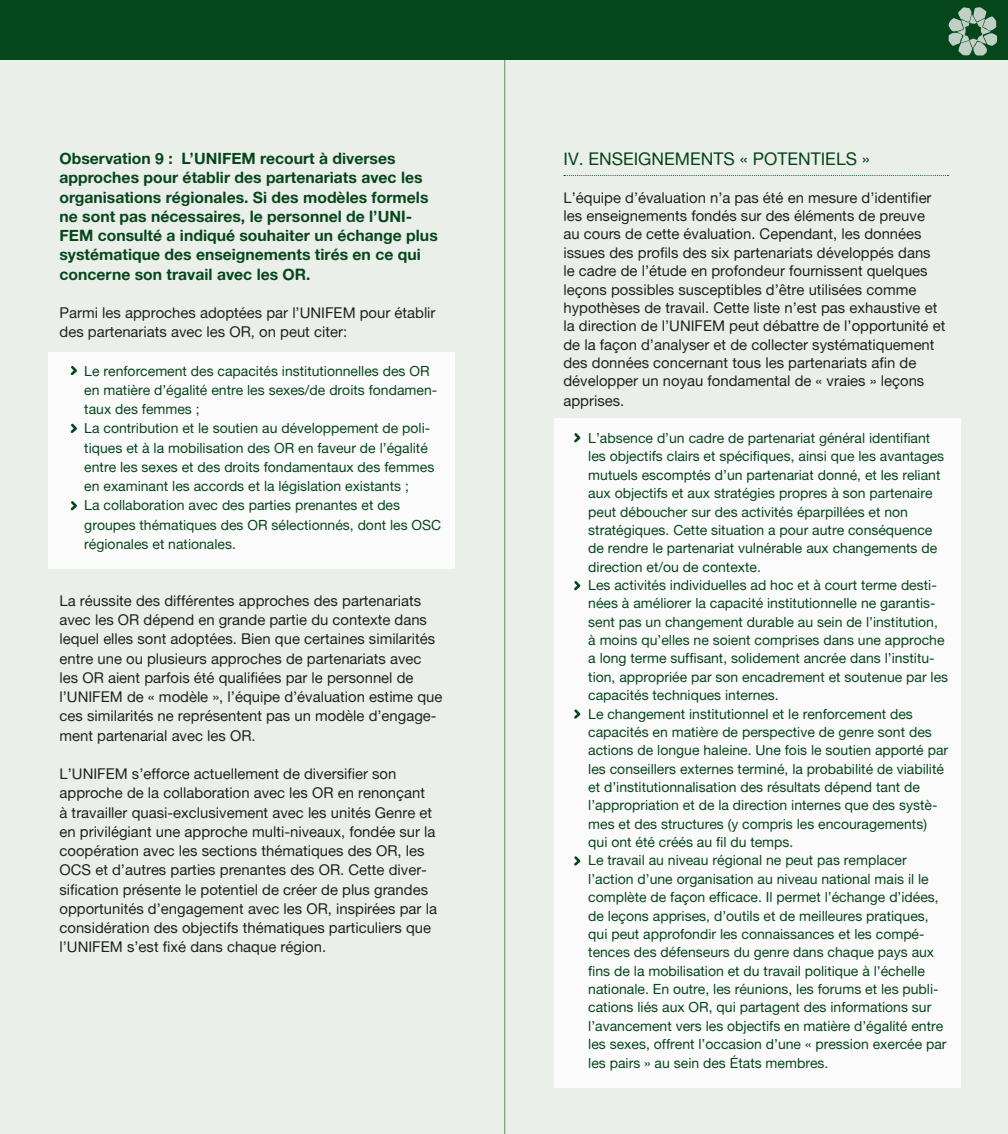
<style>
.page{position:relative;width:1008px;height:1134px;background:#eaefea}
.page>*{position:absolute;margin:0;border:0;box-sizing:border-box;transform-origin:0 0}
.TEXTO_GENERAL{font:17.5px "Alte Haas Grotesk";color:#05461b}
.SUBTITULOS_PEQUEÑOS{font:15.75px/19.2px "Alte Haas Grotesk Bold";color:#05461b}
.TEXTO_GENERAL-2{font:14.88px/19.2px "Alte Haas Grotesk";color:#231f20}
.FONDO_CELESTE{font:14px/18.4px "Alte Haas Grotesk";color:#05461b}
</style>
<div class="page">
<div style="left:554px;top:419px;width:406px;height:669px;background:#fff"></div>
<div style="left:48px;top:352px;width:407px;height:217px;background:#fff"></div>
<svg style="left:574px;top:433px;width:7px;height:10px"></svg>
<svg style="left:574px;top:581px;width:7px;height:10px"></svg>
<svg style="left:574px;top:709px;width:7px;height:10px"></svg>
<svg style="left:574px;top:856px;width:7px;height:10px"></svg>
<hr style="left:504px;top:51px;width:1px;height:1083px;background:#718a6e">
<div style="left:0;top:0;width:1008px;height:60px;background:#05461b"></div>
<svg style="left:948px;top:7px;width:49px;height:49px"></svg>
<svg style="left:70px;top:365px;width:7px;height:11px"></svg>
<svg style="left:70px;top:423px;width:7px;height:10px"></svg>
<svg style="left:70px;top:501px;width:7px;height:10px"></svg>
<svg style="left:564px;top:175px;width:384px;height:1px"></svg>
<p class="SUBTITULOS_PEQUEÑOS" style="left:60px;top:149px;width:380px">Observation 9 : L’UNIFEM recourt à diverses approches pour établir des partenariats avec les organisations régionales. Si des modèles formels ne sont pas nécessaires, le personnel de l’UNI-FEM consulté a indiqué souhaiter un échange plus systématique des enseignements tirés en ce qui concerne son travail avec les OR.</p>
<p class="TEXTO_GENERAL-2" style="left:60px;top:303px;width:378px">Parmi les approches adoptées par l’UNIFEM pour établir des partenariats avec les OR, on peut citer:</p>
<p class="FONDO_CELESTE" style="left:84px;top:361px;width:354px;line-height:19.2px">Le renforcement des capacités institutionnelles des OR en matière d’égalité entre les sexes/de droits fondamen&shy;taux des femmes ;</p>
<p class="FONDO_CELESTE" style="left:84px;top:419px;width:352px;line-height:19.2px">La contribution et le soutien au développement de poli&shy;tiques et à la mobilisation des OR en faveur de l’égalité entre les sexes et des droits fondamentaux des femmes en examinant les accords et la législation existants ;</p>
<p class="FONDO_CELESTE" style="left:84px;top:496px;width:359px;line-height:19.2px">La collaboration avec des parties prenantes et des groupes thématiques des OR sélectionnés, dont les OSC régionales et nationales.</p>
<p class="TEXTO_GENERAL-2" style="left:60px;top:591px;width:385px">La réussite des différentes approches des partenariats avec les OR dépend en grande partie du contexte dans lequel elles sont adoptées. Bien que certaines similarités entre une ou plusieurs approches de partenariats avec les OR aient parfois été qualifiées par le personnel de l’UNIFEM de « modèle », l’équipe d’évaluation estime que ces similarités ne représentent pas un modèle d’engage&shy;ment partenarial avec les OR.</p>
<p class="TEXTO_GENERAL-2" style="left:60px;top:764px;width:379px">L’UNIFEM s’efforce actuellement de diversifier son approche de la collaboration avec les OR en renonçant<br>à travailler quasi-exclusivement avec les unités Genre et en privilégiant une approche multi-niveaux, fondée sur la coopération avec les sections thématiques des OR, les OCS et d’autres parties prenantes des OR. Cette diver&shy;sification présente le potentiel de créer de plus grandes opportunités d’engagement avec les OR, inspirées par la considération des objectifs thématiques particuliers que l’UNIFEM s’est fixé dans chaque région.</p>
<p class="TEXTO_GENERAL" style="left:563px;top:149px;width:308px">IV. ENSEIGNEMENTS « POTENTIELS »</p>
<p class="TEXTO_GENERAL-2" style="left:563px;top:188px;width:383px;line-height:18.4px">L’équipe d’évaluation n’a pas été en mesure d’identifier les enseignements fondés sur des éléments de preuve<br>au cours de cette évaluation. Cependant, les données issues des profils des six partenariats développés dans le cadre de l’étude en profondeur fournissent quelques leçons possibles susceptibles d’être utilisées comme hypothèses de travail. Cette liste n’est pas exhaustive et la direction de l’UNIFEM peut débattre de l’opportunité et de la façon d’analyser et de collecter systématiquement des données concernant tous les partenariats afin de développer un noyau fondamental de « vraies » leçons apprises.</p>
<p class="FONDO_CELESTE" style="left:588px;top:429px;width:357px">L’absence d’un cadre de partenariat général identifiant les objectifs clairs et spécifiques, ainsi que les avantages mutuels escomptés d’un partenariat donné, et les reliant aux objectifs et aux stratégies propres à son partenaire peut déboucher sur des activités éparpillées et non stratégiques. Cette situation a pour autre conséquence de rendre le partenariat vulnérable aux changements de direction et/ou de contexte.</p>
<p class="FONDO_CELESTE" style="left:588px;top:576px;width:361px">Les activités individuelles ad hoc et à court terme desti&shy;nées à améliorer la capacité institutionnelle ne garantis&shy;sent pas un changement durable au sein de l’institution, à moins qu’elles ne soient comprises dans une approche a long terme suffisant, solidement ancrée dans l’institu&shy;tion, appropriée par son encadrement et soutenue par les capacités techniques internes.</p>
<p class="FONDO_CELESTE" style="left:588px;top:704px;width:361px">Le changement institutionnel et le renforcement des capacités en matière de perspective de genre sont des actions de longue haleine. Une fois le soutien apporté par les conseillers externes terminé, la probabilité de viabilité et d’institutionnalisation des résultats dépend tant de l’appropriation et de la direction internes que des systè&shy;mes et des structures (y compris les encouragements) qui ont été créés au fil du temps.</p>
<p class="FONDO_CELESTE" style="left:588px;top:851px;width:360px">Le travail au niveau régional ne peut pas remplacer l’action d’une organisation au niveau national mais il le complète de façon efficace. Il permet l’échange d’idées, de leçons apprises, d’outils et de meilleures pratiques, qui peut approfondir les connaissances et les compé&shy;tences des défenseurs du genre dans chaque pays aux fins de la mobilisation et du travail politique à l’échelle nationale. En outre, les réunions, les forums et les publi&shy;cations liés aux OR, qui partagent des informations sur l’avancement vers les objectifs en matière d’égalité entre les sexes, offrent l’occasion d’une « pression exercée par les pairs » au sein des États membres.</p>
</div>
